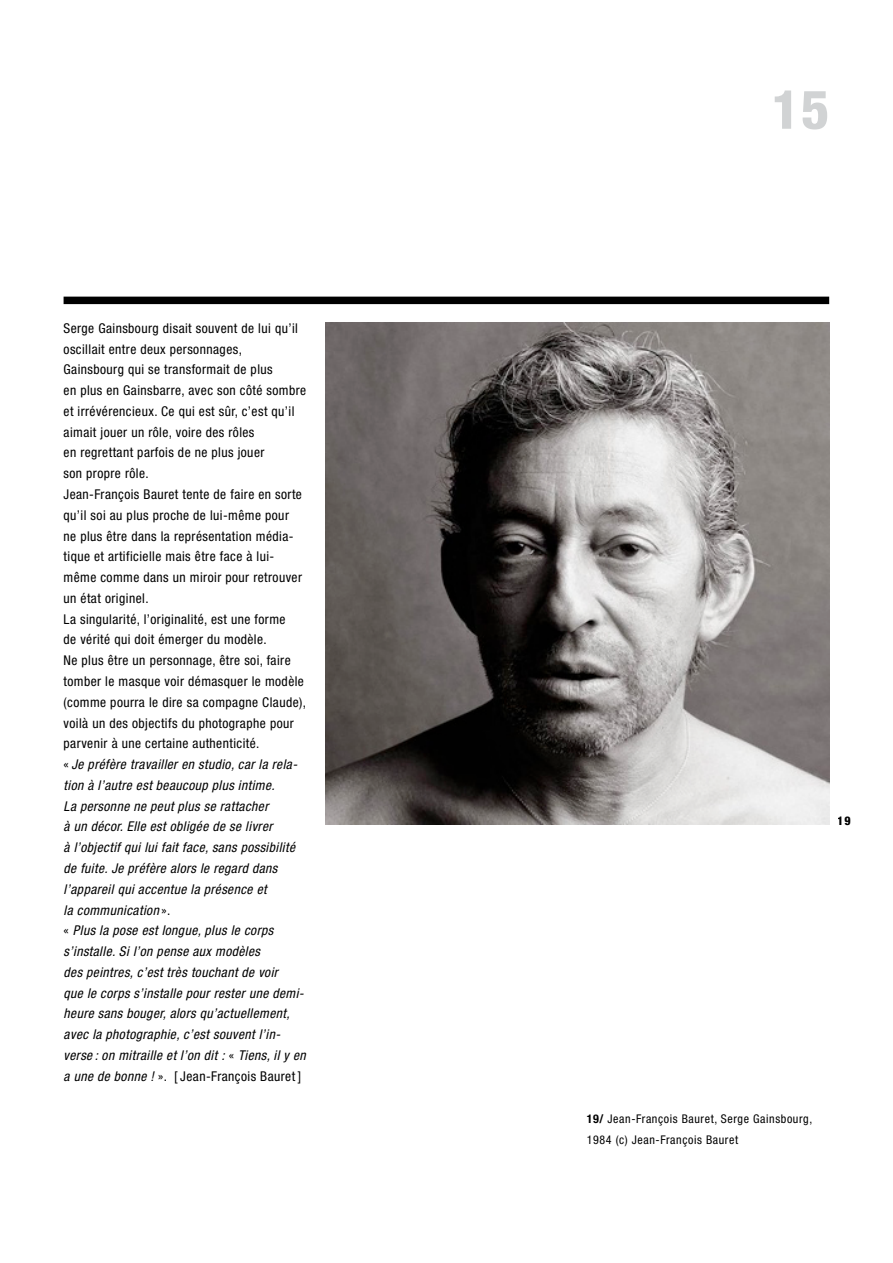
<style>
.page{position:relative;width:893px;height:1263px;background:#fff}
.page>*{position:absolute;margin:0;border:0;box-sizing:border-box;transform-origin:0 0}
.t1{font:800 condensed 54px "Helvetica Neue";color:#d1d3d4}
.t2{font:condensed 13.5px/20.7px "Helvetica Neue";letter-spacing:.03em;color:#000}
.t3{font:italic condensed 13.5px/20.9px "Helvetica Neue";letter-spacing:.03em;color:#000}
.t4{font:condensed 12px/20.7px "Helvetica Neue";letter-spacing:.05em;color:#000}
.t5{font:800 condensed 12px "Helvetica Neue";color:#000}
.s1{font-style:normal}
.s2{font-weight:700}
</style>
<div class="page">
<div style="left:64px;top:297px;width:765px;height:7px;background:#000"></div>
<img style="left:325px;top:322px;width:504px;height:503px">
<p class="t2" style="left:64px;top:318px;width:236px">Serge Gainsbourg disait souvent de lui qu’il oscillait entre deux personnages,</p>
<p class="t2" style="left:64px;top:359px;width:211px">Gainsbourg qui se transformait de plus</p>
<p class="t2" style="left:64px;top:380px;width:244px">en plus en Gainsbarre, avec son côté sombre et irrévérencieux. Ce qui est sûr, c’est qu’il aimait jouer un rôle, voire des rôles</p>
<p class="t2" style="left:64px;top:442px;width:202px">en regrettant parfois de ne plus jouer</p>
<p class="t2" style="left:64px;top:463px;width:87px">son propre rôle.</p>
<p class="t2" style="left:64px;top:484px;width:240px">Jean-François Bauret tente de faire en sorte qu’il soi au plus proche de lui-même pour</p>
<p class="t2" style="left:64px;top:525px;width:240px">ne plus être dans la représentation média&shy;tique et artificielle mais être face à lui&shy;même comme dans un miroir pour retrouver un état originel.</p>
<p class="t2" style="left:64px;top:608px;width:223px">La singularité, l’originalité, est une forme</p>
<p class="t2" style="left:64px;top:629px;width:205px">de vérité qui doit émerger du modèle.</p>
<p class="t2" style="left:64px;top:650px;width:244px">Ne plus être un personnage, être soi, faire tomber le masque voir démasquer le modèle (comme pourra le dire sa compagne Claude), voilà un des objectifs du photographe pour parvenir à une certaine authenticité.</p>
<p class="t3" style="left:64px;top:754px;width:235px"><span class="s1">«</span> Je préfère travailler en studio, car la rela&shy;tion à l’autre est beaucoup plus intime.</p>
<p class="t3" style="left:64px;top:795px;width:206px">La personne ne peut plus se rattacher</p>
<p class="t3" style="left:64px;top:816px;width:210px">à un décor. Elle est obligée de se livrer</p>
<p class="t3" style="left:64px;top:837px;width:233px">à l’objectif qui lui fait face, sans possibilité de fuite. Je préfère alors le regard dans l’appareil qui accentue la présence et</p>
<p class="t3" style="left:64px;top:899px;width:108px">la communication <span class="s1">».</span></p>
<p class="t3" style="left:64px;top:920px;width:211px"><span class="s1">«</span> Plus la pose est longue, plus le corps s’installe. Si l’on pense aux modèles</p>
<p class="t3" style="left:64px;top:961px;width:216px">des peintres, c’est très touchant de voir</p>
<p class="t3" style="left:64px;top:982px;width:244px">que le corps s’installe pour rester une demi&shy;heure sans bouger, alors qu’actuellement, avec la photographie, c’est souvent l’in&shy;verse : on mitraille et l’on dit : <span class="s1">«</span> Tiens, il y en a une de bonne ! <span class="s1">». [ Jean-François Bauret ]</span></p>
<p class="t1" style="left:771px;top:76px;width:59px">15</p>
<p class="t5" style="left:838px;top:813px;width:15px">19</p>
<p class="t4" style="left:587px;top:1108px;width:227px"><span class="s2">19/</span> Jean-François Bauret, Serge Gainsbourg,<br>1984 (c) Jean-François Bauret</p>
</div>
